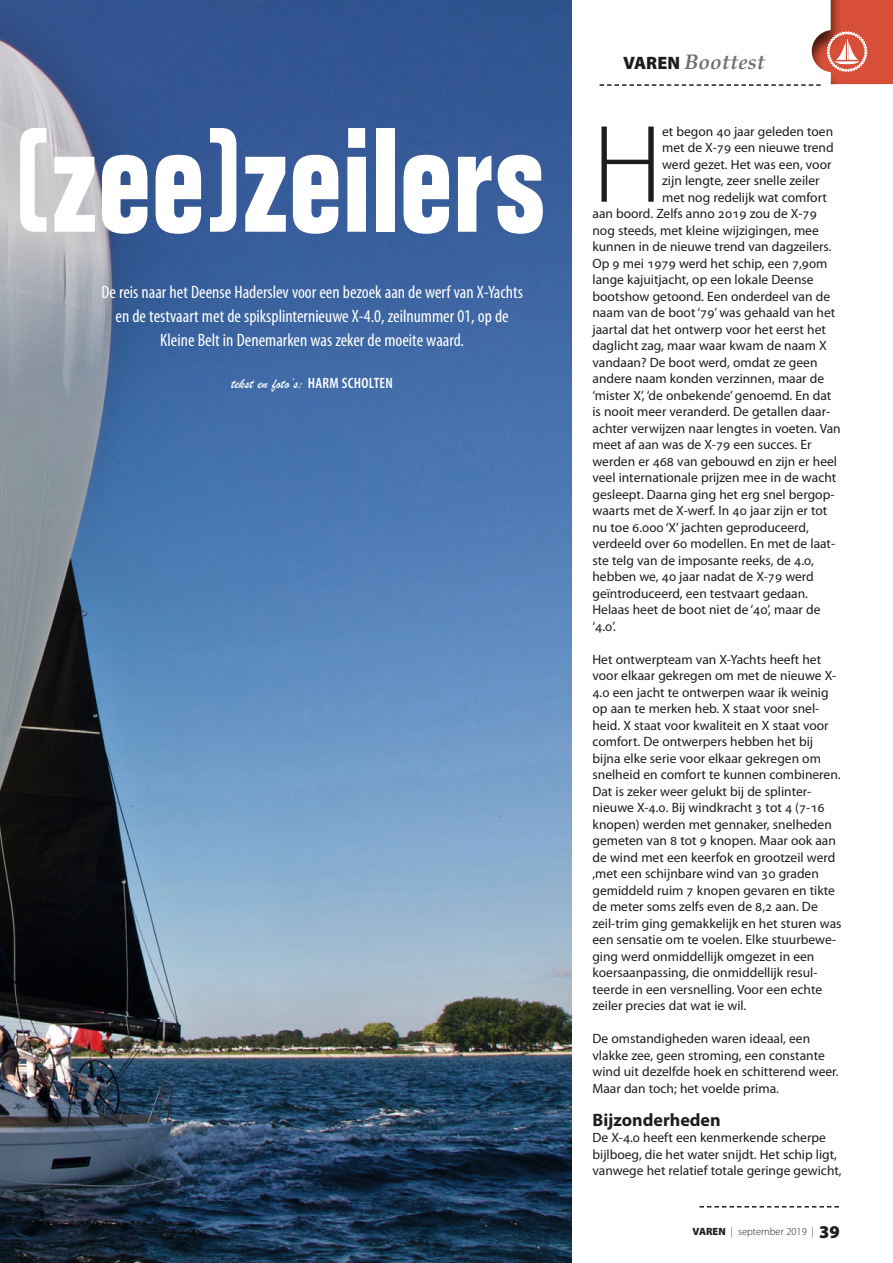
<style>
.page{position:relative;width:893px;height:1263px;background:#fff}
.page>*{position:absolute;margin:0;border:0;box-sizing:border-box;transform-origin:0 0}
.t1{font:700 condensed 145.2px "Folio Std";letter-spacing:.005em;color:#fff;scale:.9 1}
.BODY{font:300 111.45px "Myriad Pro";color:#1d1d1b}
.RUBRIEK{font:italic 700 21px "Palatino";color:#70706f}
.INTRO{font:condensed 18px/24px "Myriad Pro";color:#fff;text-align:center}
.BODY-2{font:700 18px "Myriad Pro";color:#1d1d1b}
.AUTEUR{font:15px "Brush Script";color:#fff}
.BODY-3{font:13.5px/16.5px "Myriad Pro";color:#1d1d1b}
.t2{font:300 10.5px "Myriad Pro";color:#1d1d1b}
.s1{font-family:"Myriad Pro";font-weight:600;font-stretch:condensed}
.s2{font-family:"Myriad Pro";font-weight:900;font-style:normal;font-size:18px;color:#1d1d1b}
.s3{font-weight:900}
.s4{font-weight:900;font-size:18px}
</style>
<div class="page">
<img style="left:0;top:0;width:571px;height:1263px">
<svg style="left:600px;top:0;width:293px;height:86px"></svg>
<svg style="left:699px;top:1206px;width:140px;height:1px"></svg>
<h1 class="t1" style="left:13px;top:100px;width:593px">(zee)zeilers</h1>
<p class="INTRO" style="left:101px;top:280px;width:423px">De reis naar het Deense Haderslev voor een bezoek aan de werf van X-Yachts en de testvaart met de spiksplinternieuwe X-4.0, zeilnummer 01, op de<br>Kleine Belt in Denemarken was zeker de moeite waard.</p>
<p class="AUTEUR" style="left:231px;top:373px;width:163px">tekst en foto’s: <span class="s1">HARM SCHOLTEN</span></p>
<p class="RUBRIEK" style="left:623px;top:44px;width:144px"><span class="s2">VAREN</span> Boottest</p>
<p class="BODY" style="left:592px;top:103px;width:72px">H</p>
<p class="BODY-3" style="left:662px;top:123px;width:173px">et begon 40 jaar geleden toen</p>
<p class="BODY-3" style="left:662px;top:140px;width:173px">met de X-79 een nieuwe trend</p>
<p class="BODY-3" style="left:662px;top:156px;width:171px">werd gezet. Het was een, voor</p>
<p class="BODY-3" style="left:662px;top:173px;width:159px">zijn lengte, zeer snelle zeiler</p>
<p class="BODY-3" style="left:662px;top:189px;width:166px">met nog redelijk wat comfort</p>
<p class="BODY-3" style="left:592px;top:206px;width:226px">aan boord. Zelfs anno 2019 zou de X-79</p>
<p class="BODY-3" style="left:592px;top:222px;width:228px">nog steeds, met kleine wijzigingen, mee</p>
<p class="BODY-3" style="left:592px;top:239px;width:241px">kunnen in de nieuwe trend van dagzeilers.</p>
<p class="BODY-3" style="left:592px;top:255px;width:237px">Op 9 mei 1979 werd het schip, een 7,90m</p>
<p class="BODY-3" style="left:592px;top:272px;width:223px">lange kajuitjacht, op een lokale Deense</p>
<p class="BODY-3" style="left:592px;top:288px;width:239px">bootshow getoond. Een onderdeel van de</p>
<p class="BODY-3" style="left:592px;top:305px;width:244px">naam van de boot ‘79’ was gehaald van het</p>
<p class="BODY-3" style="left:592px;top:321px;width:235px">jaartal dat het ontwerp voor het eerst het</p>
<p class="BODY-3" style="left:592px;top:338px;width:236px">daglicht zag, maar waar kwam de naam X</p>
<p class="BODY-3" style="left:592px;top:354px;width:227px">vandaan? De boot werd, omdat ze geen</p>
<p class="BODY-3" style="left:592px;top:371px;width:233px">andere naam konden verzinnen, maar de</p>
<p class="BODY-3" style="left:592px;top:387px;width:240px">‘mister X’, ‘de onbekende’ genoemd. En dat</p>
<p class="BODY-3" style="left:592px;top:404px;width:239px">is nooit meer veranderd. De getallen daar-</p>
<p class="BODY-3" style="left:592px;top:420px;width:250px">achter verwijzen naar lengtes in voeten. Van</p>
<p class="BODY-3" style="left:592px;top:437px;width:220px">meet af aan was de X-79 een succes. Er</p>
<p class="BODY-3" style="left:592px;top:453px;width:246px">werden er 468 van gebouwd en zijn er heel</p>
<p class="BODY-3" style="left:592px;top:470px;width:245px">veel internationale prijzen mee in de wacht</p>
<p class="BODY-3" style="left:592px;top:486px;width:244px">gesleept. Daarna ging het erg snel bergop-</p>
<p class="BODY-3" style="left:592px;top:503px;width:236px">waarts met de X-werf. In 40 jaar zijn er tot</p>
<p class="BODY-3" style="left:592px;top:519px;width:218px">nu toe 6.000 ‘X’ jachten geproduceerd,</p>
<p class="BODY-3" style="left:592px;top:536px;width:244px">verdeeld over 60 modellen. En met de laat-</p>
<p class="BODY-3" style="left:592px;top:552px;width:223px">ste telg van de imposante reeks, de 4.0,</p>
<p class="BODY-3" style="left:592px;top:569px;width:223px">hebben we, 40 jaar nadat de X-79 werd</p>
<p class="BODY-3" style="left:592px;top:585px;width:217px">geïntroduceerd, een testvaart gedaan.</p>
<p class="BODY-3" style="left:592px;top:602px;width:229px">Helaas heet de boot niet de ‘40’, maar de</p>
<p class="BODY-3" style="left:592px;top:618px;width:25px">‘4.0’.</p>
<p class="BODY-3" style="left:592px;top:651px;width:251px">Het ontwerpteam van X-Yachts heeft het voor elkaar gekregen om met de nieuwe X-4.0 een jacht te ontwerpen waar ik weinig op aan te merken heb. X staat voor snel&shy;heid. X staat voor kwaliteit en X staat voor comfort. De ontwerpers hebben het bij bijna elke serie voor elkaar gekregen om snelheid en comfort te kunnen combineren.<br>Dat is zeker weer gelukt bij de splinter&shy;nieuwe X-4.0. Bij windkracht 3 tot 4 (7-16 knopen) werden met gennaker, snelheden gemeten van 8 tot 9 knopen. Maar ook aan de wind met een keerfok en grootzeil werd ,met een schijnbare wind van 30 graden gemiddeld ruim 7 knopen gevaren en tikte de meter soms zelfs even de 8,2 aan. De zeil-trim ging gemakkelijk en het sturen was een sensatie om te voelen. Elke stuurbewe&shy;ging werd onmiddellijk omgezet in een koersaanpassing, die onmiddellijk resul&shy;teerde in een versnelling. Voor een echte zeiler precies dat wat ie wil.</p>
<p class="BODY-3" style="left:592px;top:1031px;width:248px">De omstandigheden waren ideaal, een vlakke zee, geen stroming, een constante wind uit dezelfde hoek en schitterend weer.<br>Maar dan toch; het voelde prima.</p>
<p class="BODY-2" style="left:592px;top:1110px;width:130px">Bijzonderheden</p>
<p class="BODY-3" style="left:592px;top:1130px;width:251px">De X-4.0 heeft een kenmerkende scherpe bijlboeg, die het water snijdt. Het schip ligt, vanwege het relatief totale geringe gewicht,</p>
<p class="t2" style="left:692px;top:1226px;width:149px"><span class="s3">VAREN</span> | september 2019 | <span class="s4">39</span></p>
</div>
